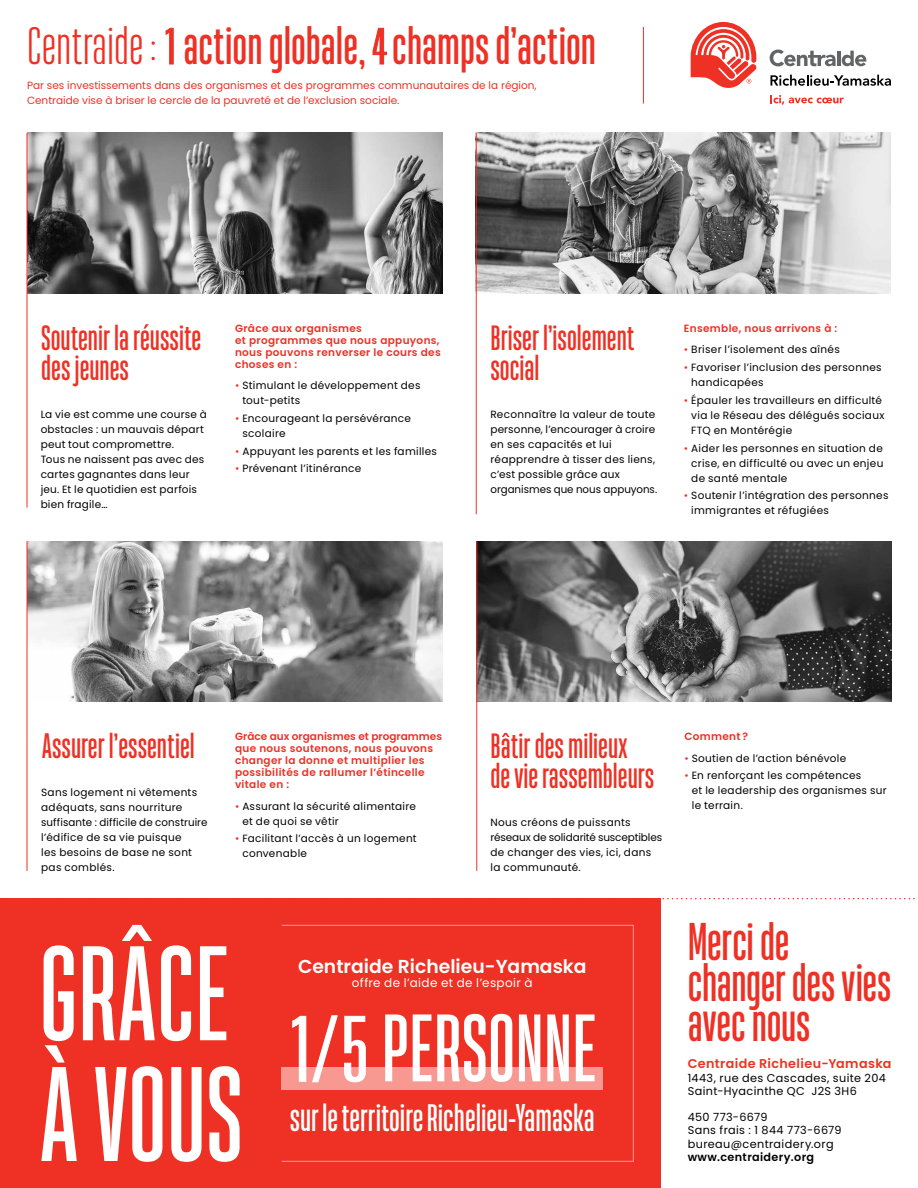
<style>
.page{position:relative;width:918px;height:1188px;background:#fff}
.page>*{position:absolute;margin:0;border:0;box-sizing:border-box;transform-origin:0 0}
.t1{font:126.6px "Heading Pro Ultracompressed Tri Re";color:#fff}
.t2{font:90px "Heading Pro Ultracompressed Tri Re";color:#fff}
.t3{font:49.5px/40.5px "Heading Pro Ultracompressed Tri Re";color:#ee3124}
.t4{font:36px "Heading Pro Ultracompressed Tri Re";color:#fff}
.t5{font:33px/30px "Heading Pro Ultracompressed Tri Re";color:#ee3124}
.t6{font:600 18.75px "Poppins";color:#fff}
.t7{font:600 12.75px "Poppins";letter-spacing:.03em;color:#ee3124}
.t8{font:12px "Poppins";letter-spacing:.03em;color:#fff}
.t9{font:11.25px/13.5px "Poppins";letter-spacing:.035em;color:#000}
.t10{font:600 11.25px "Poppins";letter-spacing:.03em;color:#000}
.t11{font:10.5px/15px "Poppins";letter-spacing:.025em;color:#000}
.t12{font:600 10.5px/12px "Poppins";letter-spacing:.03em;color:#ee3124}
.t13{font:10.5px/15px "Poppins";color:#ee3124}
.s1{font-family:"Heading Pro Ultracompressed Tri Li"}
.s2{font-family:"Univers LT Std";font-weight:300;font-stretch:ultra-condensed}
.s3{color:#ee3124}
</style>
<div class="page">
<div style="left:0;top:899px;width:660px;height:289px;background:#ee3124"></div>
<svg style="left:770px;top:50px;width:96px;height:16px"></svg>
<svg style="left:691px;top:22px;width:65px;height:66px"></svg>
<svg style="left:770px;top:75px;width:121px;height:11px"></svg>
<svg style="left:771px;top:95px;width:73px;height:10px"></svg>
<svg style="left:0;top:898px;width:915px;height:1px"></svg>
<div style="left:281px;top:925px;width:353px;height:237px;border:1px solid #f79891"></div>
<div style="left:282px;top:1067px;width:321px;height:23px;background:#f79891"></div>
<svg style="left:292px;top:1015px;width:74px;height:68px"></svg>
<svg style="left:122px;top:925px;width:30px;height:16px"></svg>
<svg style="left:45px;top:1045px;width:20px;height:18px"></svg>
<img style="left:28px;top:133px;width:414px;height:161px">
<img style="left:477px;top:133px;width:414px;height:161px">
<img style="left:28px;top:541px;width:414px;height:161px">
<img style="left:477px;top:541px;width:415px;height:161px">
<hr style="left:27px;top:133px;width:1px;height:375px;background:#ee3124">
<hr style="left:27px;top:541px;width:1px;height:330px;background:#ee3124">
<hr style="left:476px;top:541px;width:1px;height:330px;background:#ee3124">
<hr style="left:476px;top:133px;width:1px;height:381px;background:#ee3124">
<svg style="left:502px;top:733px;width:7px;height:4px"></svg>
<svg style="left:144px;top:324px;width:5px;height:5px"></svg>
<svg style="left:166px;top:28px;width:8px;height:36px"></svg>
<svg style="left:373px;top:28px;width:14px;height:36px"></svg>
<svg style="left:152px;top:41px;width:3px;height:4px"></svg>
<hr style="left:643px;top:27px;width:1px;height:77px;background:#ee3124">
<h3 class="t3" style="left:27px;top:30px;width:571px"><span class="s1">Centraide</span> <span class="s2">1</span> action globale, <span class="s2">4</span> champs d’action</h3>
<p class="t13" style="left:27px;top:77px;width:511px">Par ses investissements dans des organismes et des programmes communautaires de la région,<br>Centraide vise à briser le cercle de la pauvreté et de l’exclusion sociale.</p>
<p class="t12" style="left:235px;top:322px;width:207px">Grâce aux organismes<br>et programmes que nous appuyons, nous pouvons renverser le cours des choses en :</p>
<p class="t11" style="left:242px;top:378px;width:180px;text-indent:-7px"><span class="s3">•</span> Stimulant le développement des tout-petits</p>
<p class="t11" style="left:242px;top:411px;width:170px;text-indent:-7px"><span class="s3">•</span> Encourageant la persévérance scolaire</p>
<p class="t11" style="left:235px;top:444px;width:204px"><span class="s3">•</span> Appuyant les parents et les familles</p>
<p class="t11" style="left:235px;top:461px;width:128px"><span class="s3">•</span> Prévenant l’itinérance</p>
<h3 class="t5" style="left:41px;top:326px;width:162px">Soutenir la reussite des jeunes</h3>
<h3 class="t5" style="left:490px;top:326px;width:146px">Briser l’isolement social</h3>
<p class="t11" style="left:41px;top:407px;width:168px">La vie est comme une course à obstacles : un mauvais départ peut tout compromettre.<br>Tous ne naissent pas avec des cartes gagnantes dans leur jeu. Et le quotidien est parfois bien fragile…</p>
<p class="t11" style="left:490px;top:407px;width:168px">Reconnaître la valeur de toute personne, l’encourager à croire en ses capacités et lui réapprendre à tisser des liens, c’est possible grâce aux organismes que nous appuyons.</p>
<p class="t12" style="left:684px;top:322px;width:155px">Ensemble, nous arrivons à :</p>
<p class="t11" style="left:684px;top:342px;width:157px"><span class="s3">•</span> Briser l’isolement des aînés</p>
<p class="t11" style="left:691px;top:360px;width:192px;text-indent:-7px"><span class="s3">•</span> Favoriser l’inclusion des personnes handicapées</p>
<p class="t11" style="left:691px;top:393px;width:195px;text-indent:-7px"><span class="s3">•</span> Épauler les travailleurs en difficulté via le Réseau des délégués sociaux<br>FTQ en Montérégie</p>
<p class="t11" style="left:691px;top:440px;width:194px;text-align:justify;text-indent:-7px"><span class="s3">•</span> Aider les personnes en situation de crise, en difficulté ou avec un enjeu de santé mentale</p>
<p class="t11" style="left:691px;top:488px;width:199px;text-indent:-7px"><span class="s3">•</span> Soutenir l’intégration des personnes immigrantes et réfugiées</p>
<h3 class="t5" style="left:42px;top:734px;width:155px">Assurer l’essentiel</h3>
<p class="t11" style="left:41px;top:785px;width:168px">Sans logement ni vêtements adéquats, sans nourriture suffisante : difficile de construire l’édifice de sa vie puisque<br>les besoins de base ne sont pas comblés.</p>
<p class="t12" style="left:235px;top:730px;width:209px">Grâce aux organismes et programmes que nous soutenons, nous pouvons changer la donne et multiplier les possibilités de rallumer l’étincelle vitale en :</p>
<p class="t11" style="left:242px;top:799px;width:175px;text-indent:-7px"><span class="s3">•</span> Assurant la sécurité alimentaire et de quoi se vêtir</p>
<p class="t11" style="left:242px;top:831px;width:176px;text-indent:-7px"><span class="s3">•</span> Facilitant l’accès à un logement convenable</p>
<h3 class="t5" style="left:490px;top:734px;width:166px">Batir des milieux de vie rassembleurs</h3>
<p class="t11" style="left:490px;top:815px;width:173px">Nous créons de puissants réseaux de solidarité susceptibles de changer des vies, ici, dans la communauté.</p>
<h1 class="t1" style="left:39px;top:922px;width:192px">GRACE</h1>
<h1 class="t1" style="left:39px;top:1043px;width:205px">A VOUS</h1>
<h3 class="t6" style="left:298px;top:956px;width:290px">Centraide Richelieu-Yamaska</h3>
<p class="t8" style="left:352px;top:976px;width:182px">offre de l’aide et de l’espoir à</p>
<h2 class="t2" style="left:288px;top:997px;width:311px"><span class="s2">1/5</span> PERSONNE</h2>
<h3 class="t4" style="left:290px;top:1097px;width:306px">sur le territoire Richelieu-Yamaska</h3>
<p class="t12" style="left:684px;top:730px;width:65px">Comment ?</p>
<p class="t11" style="left:684px;top:751px;width:163px"><span class="s3">•</span> Soutien de l’action bénévole</p>
<p class="t11" style="left:692px;top:768px;width:196px;text-indent:-7px"><span class="s3">•</span> En renforçant les compétences<br>et le leadership des organismes sur le terrain.</p>
<h3 class="t3" style="left:688px;top:926px;width:205px">Merci de changer des vies</h3>
<h3 class="t3" style="left:688px;top:1007px;width:124px">avec nous</h3>
<p class="t7" style="left:688px;top:1056px;width:205px">Centraide Richelieu-Yamaska</p>
<p class="t9" style="left:688px;top:1071px;width:200px">1443, rue des Cascades, suite 204<br>Saint-Hyacinthe QC J2S 3H6</p>
<p class="t9" style="left:688px;top:1110px;width:155px">450 773-6679<br>Sans frais : 1 844 773-6679 bureau@centraidery.org</p>
<p class="t10" style="left:688px;top:1151px;width:128px">www.centraidery.org</p>
</div>
